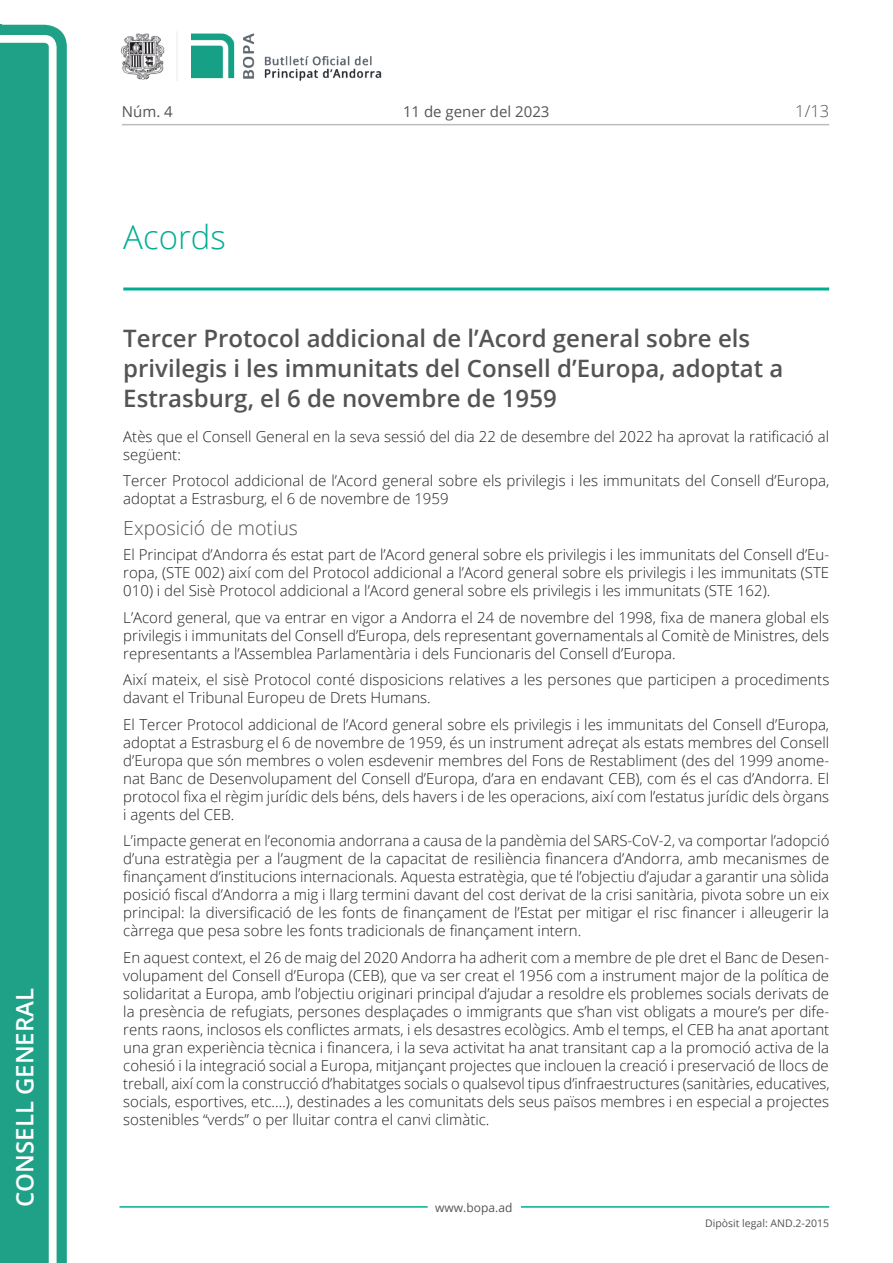
<style>
.page{position:relative;width:893px;height:1263px;background:#fff}
.page>*{position:absolute;margin:0;border:0;box-sizing:border-box;transform-origin:0 0}
.Titol_2_PAG{font:300 33px "Open Sans";color:#00ae91}
.Titol_3{font:600 24px/30px "Open Sans";color:#545454}
.t1{font:600 24px "Open Sans";color:#fff}
.Titol_5{font:300 19.5px "Open Sans";color:#545454}
.num_pagina{font:300 16.5px "Open Sans";color:#545454}
.Body_text{font:300 15px/18px "Open Sans";color:#231f20;text-align:justify}
.carrer{font:15px "Open Sans";color:#545454}
.t2{font:12px "Open Sans";color:#545454}
.t3{font:10.5px "Open Sans";color:#545454}
</style>
<div class="page">
<svg style="left:0;top:25px;width:67px;height:1238px;fill:#1ea187"></svg>
<div style="left:0;top:43px;width:49px;height:1220px;background:#1ea187"></div>
<img style="left:122px;top:32px;width:260px;height:49px">
<hr style="left:119px;top:1206px;width:309px;height:2px;background:#00ae91">
<hr style="left:521px;top:1206px;width:308px;height:2px;background:#00ae91">
<hr style="left:122px;top:124px;width:707px;height:1px;background:#bcbdc0">
<hr style="left:123px;top:287px;width:706px;height:3px;background:#00ae91">
<p class="t1" style="left:8px;top:1207px;width:220px;rotate:-90deg">Consell General</p>
<p class="carrer" style="left:122px;top:102px;width:52px">Núm. 4</p>
<p class="carrer" style="left:403px;top:102px;width:148px">11 de gener del 2023</p>
<p class="Titol_2_PAG" style="left:123px;top:215px;width:104px">Acords</p>
<p class="num_pagina" style="left:795px;top:100px;width:35px">1/13</p>
<p class="Titol_3" style="left:123px;top:322px;width:662px">Tercer Protocol addicional de l’Acord general sobre els privilegis i les immunitats del Consell d’Europa, adoptat a<br>Estrasburg, el 6 de novembre de 1959</p>
<p class="Body_text" style="left:123px;top:427px;width:707px">Atès que el Consell General en la seva sessió del dia 22 de desembre del 2022 ha aprovat la ratificació al següent:</p>
<p class="Body_text" style="left:123px;top:471px;width:708px">Tercer Protocol addicional de l’Acord general sobre els privilegis i les immunitats del Consell d’Europa, adoptat a Estrasburg, el 6 de novembre de 1959</p>
<p class="Titol_5" style="left:123px;top:515px;width:176px">Exposició de motius</p>
<p class="Body_text" style="left:123px;top:545px;width:707px">El Principat d’Andorra és estat part de l’Acord general sobre els privilegis i les immunitats del Consell d’Eu&shy;ropa, (STE 002) així com del Protocol addicional a l’Acord general sobre els privilegis i les immunitats (STE 010) i del Sisè Protocol addicional a l’Acord general sobre els privilegis i les immunitats (STE 162).</p>
<p class="Body_text" style="left:123px;top:608px;width:707px">L’Acord general, que va entrar en vigor a Andorra el 24 de novembre del 1998, fixa de manera global els privilegis i immunitats del Consell d’Europa, dels representant governamentals al Comitè de Ministres, dels representants a l’Assemblea Parlamentària i dels Funcionaris del Consell d’Europa.</p>
<p class="Body_text" style="left:123px;top:670px;width:708px">Així mateix, el sisè Protocol conté disposicions relatives a les persones que participen a procediments davant el Tribunal Europeu de Drets Humans.</p>
<p class="Body_text" style="left:123px;top:715px;width:707px">El Tercer Protocol addicional de l’Acord general sobre els privilegis i les immunitats del Consell d’Europa, adoptat a Estrasburg el 6 de novembre de 1959, és un instrument adreçat als estats membres del Consell d’Europa que són membres o volen esdevenir membres del Fons de Restabliment (des del 1999 anome&shy;nat Banc de Desenvolupament del Consell d’Europa, d’ara en endavant CEB), com és el cas d’Andorra. El protocol fixa el règim jurídic dels béns, dels havers i de les operacions, així com l’estatus jurídic dels òrgans i agents del CEB.</p>
<p class="Body_text" style="left:123px;top:831px;width:708px">L’impacte generat en l’economia andorrana a causa de la pandèmia del SARS-CoV-2, va comportar l’adopció d’una estratègia per a l’augment de la capacitat de resiliència financera d’Andorra, amb mecanismes de finançament d’institucions internacionals. Aquesta estratègia, que té l’objectiu d’ajudar a garantir una sòlida posició fiscal d’Andorra a mig i llarg termini davant del cost derivat de la crisi sanitària, pivota sobre un eix principal: la diversificació de les fonts de finançament de l’Estat per mitigar el risc financer i alleugerir la càrrega que pesa sobre les fonts tradicionals de finançament intern.</p>
<p class="Body_text" style="left:123px;top:948px;width:708px">En aquest context, el 26 de maig del 2020 Andorra ha adherit com a membre de ple dret el Banc de Desen&shy;volupament del Consell d’Europa (CEB), que va ser creat el 1956 com a instrument major de la política de solidaritat a Europa, amb l’objectiu originari principal d’ajudar a resoldre els problemes socials derivats de la presència de refugiats, persones desplaçades o immigrants que s’han vist obligats a moure’s per dife&shy;rents raons, inclosos els conflictes armats, i els desastres ecològics. Amb el temps, el CEB ha anat aportant una gran experiència tècnica i financera, i la seva activitat ha anat transitant cap a la promoció activa de la cohesió i la integració social a Europa, mitjançant projectes que inclouen la creació i preservació de llocs de treball, així com la construcció d’habitatges socials o qualsevol tipus d’infraestructures (sanitàries, educatives, socials, esportives, etc.…), destinades a les comunitats dels seus països membres i en especial a projectes sostenibles “verds” o per lluitar contra el canvi climàtic.</p>
<p class="t2" style="left:435px;top:1199px;width:79px">www.bopa.ad</p>
<p class="t3" style="left:705px;top:1216px;width:125px">Dipòsit legal: AND.2-2015</p>
</div>
